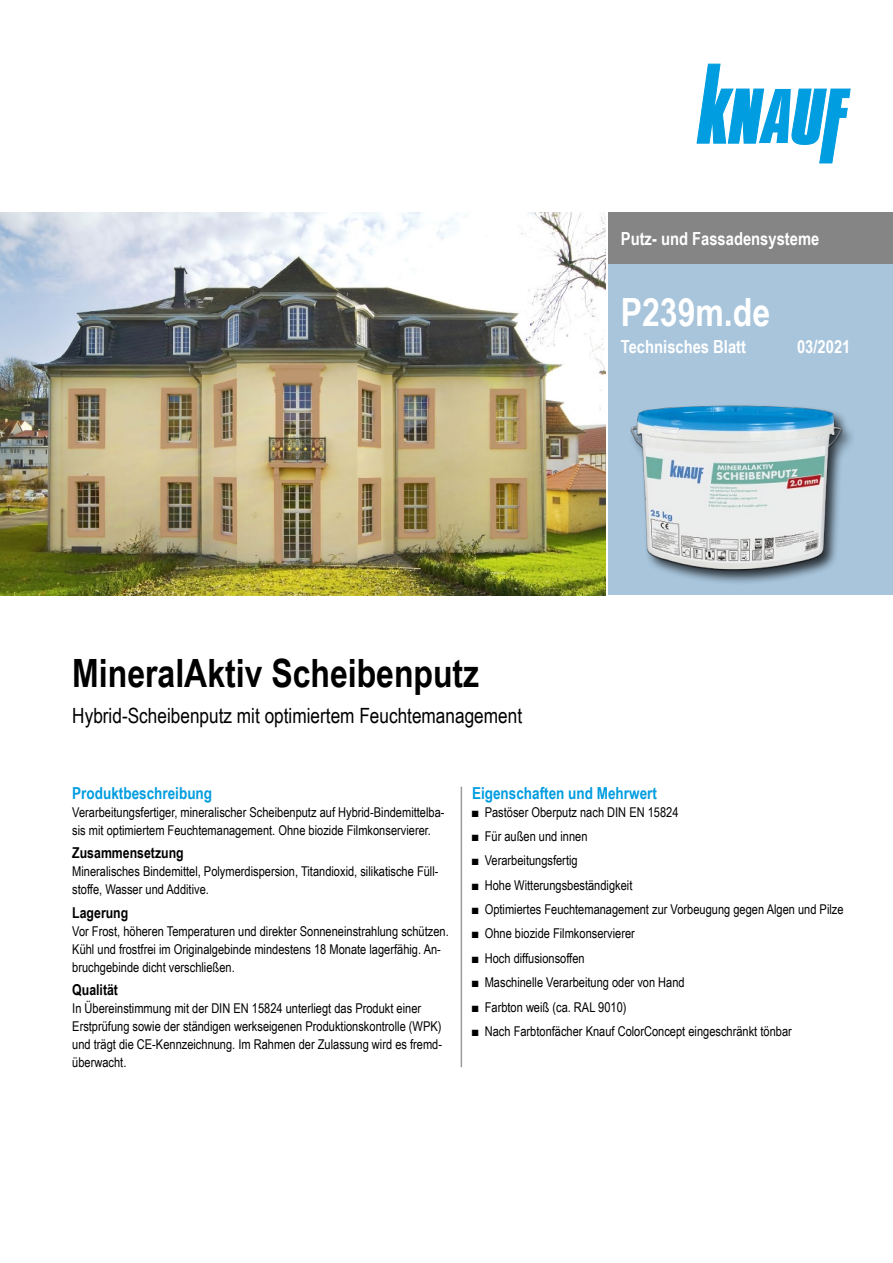
<style>
.page{position:relative;width:893px;height:1263px;background:#fff}
.page>*{position:absolute;margin:0;border:0;box-sizing:border-box;transform-origin:0 0}
.t1{font:700 39px "Arial Narrow";color:#000}
.t2{font:700 39px "Arial Narrow";color:#fff}
.t3{font:21px "Arial Narrow";color:#000}
.Ausgabe_TB{font:700 18px "Arial Narrow";color:#fff}
.Ue3_11cyan_TB{font:700 16.5px "Arial Narrow";color:#009de0}
.Ue4_10schwarz_TB{font:700 15px "Arial Narrow";color:#000}
.Text_TB{font:13.5px/18px "Arial Narrow";color:#000}
</style>
<div class="page">
<div style="left:608px;top:213px;width:285px;height:382px;background:#a8c5dc"></div>
<div style="left:608px;top:213px;width:285px;height:51px;background:#858585"></div>
<div style="left:628px;top:403px;width:228px;height:182px;background:#000;opacity:.75"></div>
<img style="left:628px;top:403px;width:220px;height:171px">
<img style="left:0;top:213px;width:606px;height:382px">
<svg style="left:697px;top:64px;width:153px;height:99px"></svg>
<hr style="left:461px;top:787px;width:1px;height:280px;background:#9b9b9b">
<h3 class="Ausgabe_TB" style="left:621px;top:225px;width:200px">Putz- und Fassadensysteme</h3>
<h1 class="t2" style="left:621px;top:282px;width:151px">P239m.de</h1>
<h3 class="Ausgabe_TB" style="left:621px;top:333px;width:127px">Technisches Blatt</h3>
<p class="Ausgabe_TB" style="left:797px;top:333px;width:55px">03/2021</p>
<h1 class="t1" style="left:72px;top:644px;width:408px">MineralAktiv Scheibenputz</h1>
<h2 class="t3" style="left:72px;top:700px;width:451px">Hybrid-Scheibenputz mit optimiertem Feuchtemanagement</h2>
<p class="Ue3_11cyan_TB" style="left:72px;top:780px;width:141px">Produktbeschreibung</p>
<p class="Text_TB" style="left:72px;top:802px;width:374px">Verarbeitungsfertiger, mineralischer Scheibenputz auf Hybrid-Bindemittelba&shy;sis mit optimiertem Feuchtemanagement. Ohne biozide Filmkonservierer.</p>
<p class="Ue4_10schwarz_TB" style="left:72px;top:841px;width:113px">Zusammensetzung</p>
<p class="Text_TB" style="left:72px;top:862px;width:368px">Mineralisches Bindemittel, Polymerdispersion, Titandioxid, silikatische Füll&shy;stoffe, Wasser und Additive.</p>
<p class="Ue4_10schwarz_TB" style="left:72px;top:901px;width:58px">Lagerung</p>
<p class="Text_TB" style="left:72px;top:921px;width:378px">Vor Frost, höheren Temperaturen und direkter Sonneneinstrahlung schützen.<br>Kühl und frostfrei im Originalgebinde mindestens 18 Monate lagerfähig. An&shy;bruchgebinde dicht verschließen.</p>
<p class="Ue4_10schwarz_TB" style="left:72px;top:978px;width:47px">Qualität</p>
<p class="Text_TB" style="left:72px;top:999px;width:371px">In Übereinstimmung mit der DIN EN 15824 unterliegt das Produkt einer Erstprüfung sowie der ständigen werkseigenen Produktionskontrolle (WPK) und trägt die CE-Kennzeichnung. Im Rahmen der Zulassung wird es fremd&shy;überwacht.</p>
<p class="Ue3_11cyan_TB" style="left:472px;top:780px;width:186px">Eigenschaften und Mehrwert</p>
<p class="Text_TB" style="left:472px;top:802px;width:208px">■ Pastöser Oberputz nach DIN EN 15824</p>
<p class="Text_TB" style="left:472px;top:827px;width:117px">■ Für außen und innen</p>
<p class="Text_TB" style="left:472px;top:851px;width:107px">■ Verarbeitungsfertig</p>
<p class="Text_TB" style="left:472px;top:875px;width:162px">■ Hohe Witterungsbeständigkeit</p>
<p class="Text_TB" style="left:472px;top:900px;width:373px">■ Optimiertes Feuchtemanagement zur Vorbeugung gegen Algen und Pilze</p>
<p class="Text_TB" style="left:472px;top:924px;width:164px">■ Ohne biozide Filmkonservierer</p>
<p class="Text_TB" style="left:472px;top:948px;width:114px">■ Hoch diffusionsoffen</p>
<p class="Text_TB" style="left:472px;top:973px;width:214px">■ Maschinelle Verarbeitung oder von Hand</p>
<p class="Text_TB" style="left:472px;top:997px;width:156px">■ Farbton weiß (ca. RAL 9010)</p>
<p class="Text_TB" style="left:472px;top:1022px;width:321px">■ Nach Farbtonfächer Knauf ColorConcept eingeschränkt tönbar</p>
</div>
